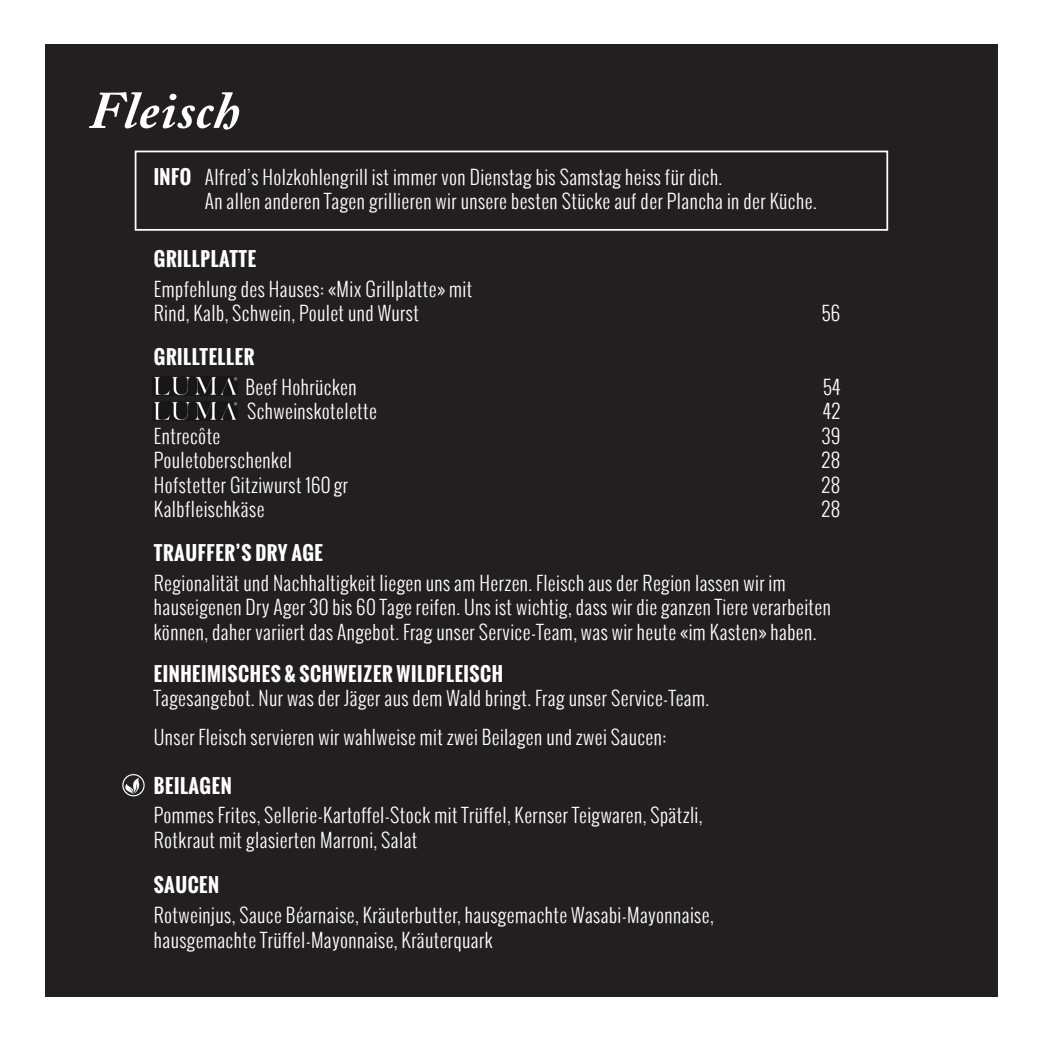
<style>
.page{position:relative;width:1042px;height:1042px;background:#fff}
.page>*{position:absolute;margin:0;border:0;box-sizing:border-box;transform-origin:0 0}
.t1{font:italic 700 52.5px "Adobe Caslon Pro";letter-spacing:.02em;color:#fff}
.t2{font:300 19.25px/24.5px "Oswald";letter-spacing:.02em;color:#fff}
.t3{font:700 19.25px "Oswald";letter-spacing:.03em;color:#fff}
.s1{font-weight:700}
</style>
<div class="page">
<div style="left:45px;top:45px;width:952px;height:952px;background:#231f20"></div>
<svg style="left:122px;top:774px;width:23px;height:22px"></svg>
<div style="left:135px;top:151px;width:753px;height:80px;border:2px solid #fff"></div>
<img style="left:152px;top:377px;width:85px;height:19px">
<img style="left:152px;top:401px;width:85px;height:19px">
<h1 class="t1" style="left:89px;top:79px;width:152px">Fleisch</h1>
<p class="t2" style="left:205px;top:164px;width:613px;text-indent:-51px"><span class="s1">INFO</span> Alfred’s Holzkohlengrill ist immer von Dienstag bis Samstag heiss für dich.<br>An allen anderen Tagen grillieren wir unsere besten Stücke auf der Plancha in der Küche.</p>
<p class="t3" style="left:154px;top:244px;width:104px">GRILLPLATTE</p>
<p class="t2" style="left:154px;top:276px;width:320px">Empfehlung des Hauses: «Mix Grillplatte» mit<br>Rind, Kalb, Schwein, Poulet und Wurst</p>
<p class="t2" style="left:822px;top:300px;width:20px">56</p>
<p class="t3" style="left:154px;top:342px;width:102px">GRILLTELLER</p>
<p class="t2" style="left:245px;top:374px;width:113px">Beef Hohrücken</p>
<p class="t2" style="left:823px;top:374px;width:18px">54</p>
<p class="t2" style="left:247px;top:398px;width:131px">Schweinskotelette</p>
<p class="t2" style="left:823px;top:398px;width:19px">42</p>
<p class="t2" style="left:154px;top:423px;width:68px">Entrecôte</p>
<p class="t2" style="left:822px;top:423px;width:20px">39</p>
<p class="t2" style="left:154px;top:447px;width:140px">Pouletoberschenkel</p>
<p class="t2" style="left:821px;top:447px;width:20px">28</p>
<p class="t2" style="left:154px;top:472px;width:196px">Hofstetter Gitziwurst 160 gr</p>
<p class="t2" style="left:821px;top:472px;width:20px">28</p>
<p class="t2" style="left:154px;top:496px;width:112px">Kalbfleischkäse</p>
<p class="t2" style="left:821px;top:496px;width:20px">28</p>
<p class="t3" style="left:154px;top:538px;width:171px">TRAUFFER’S DRY AGE</p>
<p class="t2" style="left:154px;top:570px;width:679px">Regionalität und Nachhaltigkeit liegen uns am Herzen. Fleisch aus der Region lassen wir im hauseigenen Dry Ager 30 bis 60 Tage reifen. Uns ist wichtig, dass wir die ganzen Tiere verarbeiten können, daher variiert das Angebot. Frag unser Service-Team, was wir heute «im Kasten» haben.</p>
<p class="t3" style="left:154px;top:659px;width:351px">EINHEIMISCHES &amp; SCHWEIZER WILDFLEISCH</p>
<p class="t2" style="left:154px;top:678px;width:557px;line-height:38.5px">Tagesangebot. Nur was der Jäger aus dem Wald bringt. Frag unser Service-Team.<br>Unser Fleisch servieren wir wahlweise mit zwei Beilagen und zwei Saucen:</p>
<p class="t3" style="left:154px;top:771px;width:79px">BEILAGEN</p>
<p class="t2" style="left:154px;top:802px;width:550px">Pommes Frites, Sellerie-Kartoffel-Stock mit Trüffel, Kernser Teigwaren, Spätzli,<br>Rotkraut mit glasierten Marroni, Salat</p>
<p class="t3" style="left:154px;top:871px;width:67px">SAUCEN</p>
<p class="t2" style="left:154px;top:902px;width:561px">Rotweinjus, Sauce Béarnaise, Kräuterbutter, hausgemachte Wasabi-Mayonnaise, hausgemachte Trüffel-Mayonnaise, Kräuterquark</p>
</div>
